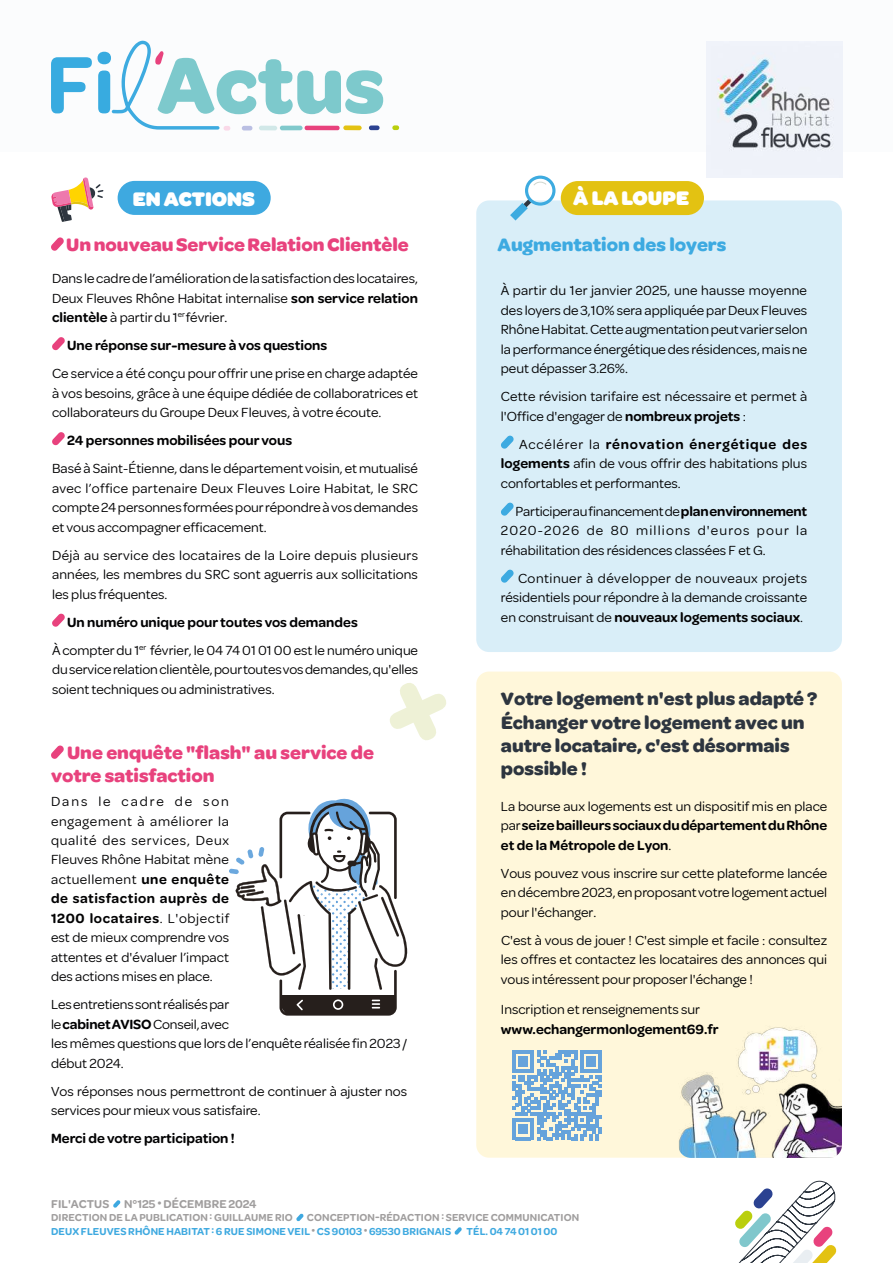
<style>
.page{position:relative;width:893px;height:1263px;background:#fff}
.page>*{position:absolute;margin:0;border:0;box-sizing:border-box;transform-origin:0 0}
.t1{font:700 84.6px "Omnes";color:#7dc9cc}
.t2{font:900 21px "Omnes";color:#fff}
.t3{font:700 19.5px/23.4px "Omnes";color:#2d353f}
.t4{font:700 19.5px/23.4px "Omnes";color:#e8427d}
.t5{font:700 19.5px "Omnes";color:#3daae1}
.t6{font:14.25px/19.5px "Omnes";color:#020203;text-align:justify}
.t7{font:600 14.25px/19.5px "Omnes";color:#020203;text-align:justify}
.t8{font:600 12.15px "Omnes";letter-spacing:.01em;color:#a09e9e}
.t9{font:600 10.8px/13.5px "Omnes";letter-spacing:.01em;color:#3ea9e0}
.t10{font:600 10.8px "Omnes";letter-spacing:.01em;color:#a09e9e}
.t11{font:600 10.8px "Omnes";letter-spacing:-.01em;color:#3ea9e0}
.s1{font-weight:600;font-size:86.25px;color:#38abe0}
.s2{font-weight:600}
.s3{font-weight:400}
.s4{color:#a09e9e}
</style>
<div class="page">
<div style="left:118px;top:181px;width:153px;height:34px;background:#3ea9e0;border-radius:17px"></div>
<svg style="left:51px;top:237px;width:13px;height:14px"></svg>
<svg style="left:52px;top:337px;width:13px;height:13px"></svg>
<svg style="left:52px;top:432px;width:13px;height:13px"></svg>
<svg style="left:52px;top:613px;width:13px;height:14px"></svg>
<div style="left:0;top:0;width:893px;height:152px;background:#fbfcfd"></div>
<svg style="left:242px;top:126px;width:10px;height:4px"></svg>
<svg style="left:369px;top:125px;width:11px;height:5px"></svg>
<svg style="left:392px;top:125px;width:7px;height:5px"></svg>
<svg style="left:259px;top:125px;width:103px;height:5px"></svg>
<svg style="left:112px;top:40px;width:118px;height:91px"></svg>
<img style="left:706px;top:41px;width:136px;height:136px">
<svg style="left:113px;top:1200px;width:8px;height:8px"></svg>
<svg style="left:296px;top:1213px;width:8px;height:8px"></svg>
<svg style="left:454px;top:1227px;width:8px;height:8px"></svg>
<svg style="left:51px;top:177px;width:52px;height:45px"></svg>
<svg style="left:735px;top:1180px;width:102px;height:83px"></svg>
<svg style="left:390px;top:683px;width:56px;height:57px"></svg>
<div style="left:476px;top:200px;width:366px;height:452px;background:#d9eef8;border-radius:13px"></div>
<svg style="left:501px;top:435px;width:13px;height:14px"></svg>
<svg style="left:501px;top:502px;width:13px;height:14px"></svg>
<svg style="left:501px;top:569px;width:13px;height:14px"></svg>
<div style="left:561px;top:181px;width:143px;height:34px;background:#e3c212;border-radius:17px"></div>
<div style="left:525px;top:176px;width:30px;height:30px;border:3px solid #3dabe0;border-radius:50%"></div>
<svg style="left:533px;top:181px;width:13px;height:5px"></svg>
<svg style="left:510px;top:199px;width:22px;height:22px"></svg>
<svg style="left:51px;top:745px;width:13px;height:14px"></svg>
<svg style="left:229px;top:798px;width:179px;height:218px"></svg>
<div style="left:476px;top:671px;width:366px;height:487px;background:#fff7da;border-radius:13px"></div>
<img style="left:678px;top:1027px;width:164px;height:131px">
<svg style="left:512px;top:1051px;width:90px;height:89px"></svg>
<h1 class="t1" style="left:46px;top:25px;width:340px"><span class="s1">Fi</span> Actus</h1>
<h2 class="t2" style="left:133px;top:184px;width:124px">EN ACTIONS</h2>
<h3 class="t4" style="left:66px;top:231px;width:344px">Un nouveau Service Relation Clientèle</h3>
<p class="t6" style="left:52px;top:268px;width:367px">Dans le cadre de l’amélioration de la satisfaction des locataires, Deux Fleuves Rhône Habitat internalise <span class="s2">son service relation clientèle</span> à partir du 1<sup>er</sup> février.</p>
<p class="t7" style="left:67px;top:335px;width:262px">Une réponse sur-mesure à vos questions</p>
<p class="t6" style="left:52px;top:363px;width:367px">Ce service a été conçu pour offrir une prise en charge adaptée à vos besoins, grâce à une équipe dédiée de collaboratrices et collaborateurs du Groupe Deux Fleuves, à votre écoute.</p>
<p class="t7" style="left:67px;top:430px;width:226px">24 personnes mobilisées pour vous</p>
<p class="t6" style="left:52px;top:458px;width:367px">Basé à Saint-Étienne, dans le département voisin, et mutualisé avec l’office partenaire Deux Fleuves Loire Habitat, le SRC compte 24 personnes formées pour répondre à vos demandes et vous accompagner efficacement.</p>
<p class="t6" style="left:52px;top:544px;width:368px">Déjà au service des locataires de la Loire depuis plusieurs années, les membres du SRC sont aguerris aux sollicitations les plus fréquentes.</p>
<p class="t6" style="left:52px;top:607px;width:367px;line-height:28px;text-indent:15px"><span class="s2">Un numéro unique pour toutes vos demandes<br></span>À compter du 1<sup>er</sup> février, le 04 74 01 01 00 est le numéro unique</p>
<p class="t6" style="left:52px;top:659px;width:368px">du service relation clientèle, pour toutes vos demandes, qu'elles soient techniques ou administratives.</p>
<h3 class="t4" style="left:51px;top:739px;width:324px;text-indent:16px">Une enquête "flash" au service de votre satisfaction</h3>
<p class="t6" style="left:51px;top:791px;width:180px">Dans le cadre de son engagement à améliorer la qualité des services, Deux Fleuves Rhône Habitat mène actuellement <span class="s2">une enquête de satisfaction auprès de 1200 locataires</span>. L'objectif est de mieux comprendre vos attentes et d'évaluer l’impact des actions mises en place.</p>
<p class="t6" style="left:51px;top:994px;width:358px;text-align:left">Les entretiens sont réalisés par<br>le <span class="s2">cabinet AVISO</span> Conseil, avec<br>les mêmes questions que lors de l’enquête réalisée fin 2023 / début 2024.</p>
<p class="t6" style="left:51px;top:1081px;width:358px">Vos réponses nous permettront de continuer à ajuster nos services pour mieux vous satisfaire.</p>
<p class="t7" style="left:51px;top:1128px;width:185px">Merci de votre participation !</p>
<h2 class="t2" style="left:573px;top:183px;width:117px">À LA LOUPE</h2>
<h3 class="t5" style="left:498px;top:230px;width:230px">Augmentation des loyers</h3>
<p class="t6" style="left:501px;top:280px;width:308px">À partir du 1er janvier 2025, une hausse moyenne des loyers de 3,10% sera appliquée par Deux Fleuves Rhône Habitat. Cette augmentation peut varier selon la performance énergétique des résidences, mais ne peut dépasser 3.26%.</p>
<p class="t6" style="left:501px;top:386px;width:308px">Cette révision tarifaire est nécessaire et permet à l'Office d'engager de <span class="s2">nombreux projets</span> :</p>
<p class="t6" style="left:501px;top:433px;width:308px;text-indent:18px">Accélérer la <span class="s2">rénovation énergétique des logements</span> afin de vous offrir des habitations plus confortables et performantes.</p>
<p class="t6" style="left:501px;top:500px;width:308px;text-indent:15px">Participer au financement de <span class="s2">plan environnement </span>2020-2026 de 80 millions d'euros pour la réhabilitation des résidences classées F et G.</p>
<p class="t6" style="left:501px;top:567px;width:308px;text-indent:17px">Continuer à développer de nouveaux projets résidentiels pour répondre à la demande croissante en construisant de <span class="s2">nouveaux logements sociaux</span>.</p>
<h3 class="t3" style="left:501px;top:686px;width:318px">Votre logement n'est plus adapté ?<br>Échanger votre logement avec un autre locataire, c'est désormais possible !</h3>
<p class="t7" style="left:501px;top:795px;width:328px"><span class="s3">La bourse aux logements est un dispositif mis en place par</span> seize bailleurs sociaux du département du Rhône et de la Métropole de Lyon<span class="s3">.</span></p>
<p class="t6" style="left:501px;top:862px;width:328px">Vous pouvez vous inscrire sur cette plateforme lancée en décembre 2023, en proposant votre logement actuel pour l'échanger.</p>
<p class="t6" style="left:501px;top:929px;width:328px">C'est à vous de jouer ! C'est simple et facile : consultez les offres et contactez les locataires des annonces qui vous intéressent pour proposer l'échange !</p>
<p class="t6" style="left:501px;top:999px;width:201px">Inscription et renseignements sur</p>
<p class="t7" style="left:501px;top:1018px;width:219px">www.echangermonlogement69.fr</p>
<p class="t8" style="left:51px;top:1195px;width:207px">FIL'ACTUS N°125 • DÉCEMBRE 2024</p>
<p class="t10" style="left:51px;top:1210px;width:243px">DIRECTION DE LA PUBLICATION : GUILLAUME RIO</p>
<p class="t9" style="left:51px;top:1210px;width:530px;text-indent:256px"><span class="s4">CONCEPTION-RÉDACTION </span><sup>:</sup> <span class="s4">SERVICE COMMUNICATION<br></span>DEUX FLEUVES RHÔNE HABITAT : 6 RUE SIMONE VEIL <span class="s4">•</span> CS 90103 <span class="s4">•</span> 69530 BRIGNAIS</p>
<p class="t11" style="left:467px;top:1223px;width:92px">TÉL. 04 74 01 01 00</p>
</div>
